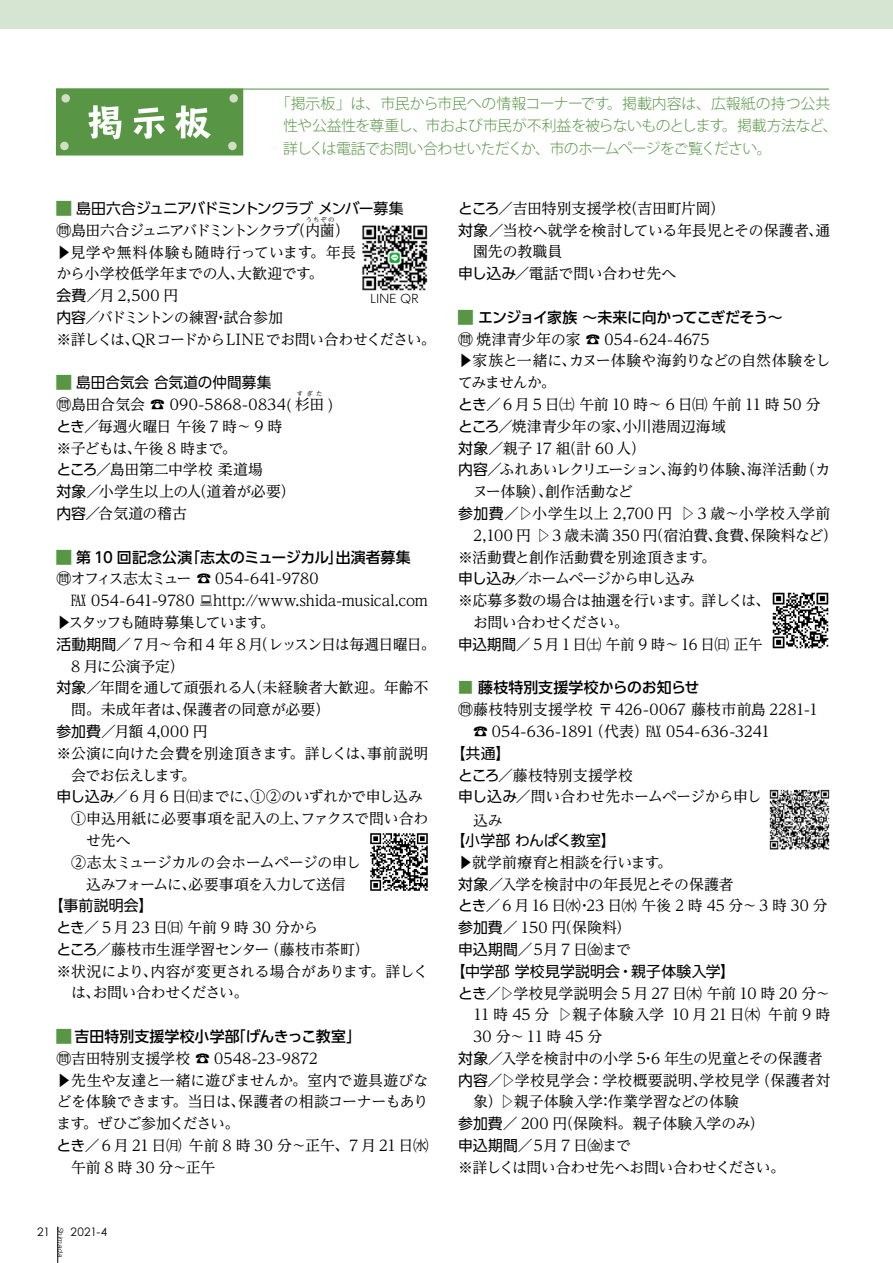
<style>
.page{position:relative;width:893px;height:1263px;background:#fff}
.page>*{position:absolute;margin:0;border:0;box-sizing:border-box;transform-origin:0 0}
.t1{font:14.85px/21.8px "UD Reimin Pro";letter-spacing:-.01em;color:#000}
.t2{font:300 14.85px/22.4px "Koz Go Pro";letter-spacing:-.04em;color:#589646}
.t3{font:14.85px "UD Reimin Pro";letter-spacing:.01em;color:#000}
.t4{font:500 14.85px "UD Shin Go Pro";letter-spacing:-.01em;color:#000}
.t5{font:14.85px "UD Reimin Pro";letter-spacing:-.035em;color:#000}
.t6{font:14.85px "UD Reimin Pro";letter-spacing:-.045em;color:#000}
.t7{font:14.85px "UD Reimin Pro";letter-spacing:-.075em;color:#000}
.t8{font:14.85px "UD Reimin Pro";letter-spacing:.015em;color:#000}
.t9{font:14.85px "UD Shin Go Pro";color:#000}
.t10{font:14.85px "UD Reimin Pro";letter-spacing:-.07em;color:#000}
.t11{font:14.85px "UD Reimin Pro";letter-spacing:-.04em;color:#000}
.t12{font:14.85px "UD Reimin Pro";letter-spacing:.035em;color:#000}
.t13{font:14.85px "UD Reimin Pro";letter-spacing:-.03em;color:#000}
.t14{font:14.85px "UD Reimin Pro";letter-spacing:.2em;color:#000}
.t15{font:14.85px "UD Shin Go Pro";letter-spacing:-.07em;color:#000}
.t16{font:14.85px "UD Reimin Pro";letter-spacing:.025em;color:#000}
.t17{font:14.85px "UD Reimin Pro";letter-spacing:-.11em;color:#000}
.t18{font:500 14.85px "UD Shin Go Pro";letter-spacing:-.05em;color:#000}
.t19{font:14.85px "UD Reimin Pro";letter-spacing:-.09em;color:#000}
.t20{font:14.85px "UD Shin Go Pro";letter-spacing:-.025em;color:#000}
.t21{font:11.7px "Century Gothic";letter-spacing:.015em;color:#000}
.t22{font:300 11.7px "UD Shin Go Pro";letter-spacing:.015em;color:#000}
.t23{font:italic 300 7.5px "Helvetica";color:#000}
.t24{font:6.45px "UD Reimin Pro";letter-spacing:.155em;color:#000}
.s1{font-family:"UD Reimin Pro";color:#589646}
.s2{font-family:"UD Shin Go Pro"}
.s3{font-weight:400;color:#589646}
.s4{font-family:"UD Reimin Pro"}
.s5{font-family:"Koz Go Pro";color:#589646}
</style>
<div class="page">
<hr style="left:56px;top:89px;width:773px;height:1px;background:#589646">
<div style="left:57px;top:89px;width:186px;height:66px;background:#589646"></div>
<svg style="left:88px;top:105px;width:123px;height:34px"></svg>
<div style="left:56px;top:89px;width:187px;height:67px;border:1px solid #589646"></div>
<div style="left:61px;top:94px;width:9px;height:9px;background:#d1dec5;border-radius:50%"></div>
<div style="left:60px;top:142px;width:9px;height:8px;background:#d1dec5;border-radius:50%"></div>
<div style="left:229px;top:94px;width:9px;height:9px;background:#d1dec5;border-radius:50%"></div>
<div style="left:228px;top:142px;width:9px;height:8px;background:#d1dec5;border-radius:50%"></div>
<div style="left:0;top:0;width:893px;height:29px;background:#d5e5d1"></div>
<img style="left:362px;top:225px;width:66px;height:66px">
<img style="left:772px;top:592px;width:57px;height:57px">
<img style="left:370px;top:833px;width:58px;height:58px">
<img style="left:769px;top:789px;width:61px;height:61px">
<hr style="left:57px;top:1226px;width:1px;height:37px;background:#000">
<p class="t2" style="left:283px;top:93px;width:556px;text-indent:-7px">「掲示板」は、市民から市民への情報コーナーです。掲載内容は、広報紙の持つ公共性や公益性を尊重し、市および市民が不利益を被らないものとします。掲載方法など、詳しくは電話でお問い合わせいただくか、市のホームページをご覧ください。</p>
<p class="t15" style="left:56px;top:196px;width:349px"><span class="s1">█</span> 島田六合ジュニアバドミントンクラブ メンバー募集</p>
<p class="t17" style="left:56px;top:218px;width:295px">問島田六合ジュニアバドミントンクラブ（内薗）</p>
<p class="t24" style="left:306px;top:214px;width:30px">うちぞの</p>
<p class="t1" style="left:56px;top:241px;width:381px">▶見学や無料体験も随時行っています。年長<br>から小学校低学年までの人、大歓迎です。<br><span class="s2">会費</span>／月 2,500 円<br><span class="s2">内容</span>／バドミントンの練習・試合参加<br>※詳しくは、QRコードからLINEでお問い合わせください。</p>
<p class="t9" style="left:56px;top:371px;width:217px"><span class="s1">█</span> 島田合気会 合気道の仲間募集</p>
<p class="t8" style="left:56px;top:392px;width:279px">問島田合気会 ☎ 090-5868-0834( 杉田 )</p>
<p class="t22" style="left:370px;top:289px;width:50px">LINE QR</p>
<p class="t24" style="left:297px;top:389px;width:27px">すぎた</p>
<p class="t1" style="left:56px;top:415px;width:241px"><span class="s2">とき</span>／毎週火曜日 午後 7 時〜 9 時※子どもは、午後 8 時まで。<br><span class="s2">ところ</span>／島田第二中学校 柔道場<br><span class="s2">対象</span>／小学生以上の人（道着が必要）<span class="s2">内容</span>／合気道の稽古</p>
<p class="t4" style="left:56px;top:545px;width:356px"><span class="s3">█</span> 第 10 回記念公演「志太のミュージカル」出演者募集</p>
<p class="t1" style="left:56px;top:567px;width:264px">問オフィス志太ミュー ☎ 054-641-9780　FAX 054-641-9780</p>
<p class="t1" style="left:213px;top:589px;width:216px">http://www.shida-musical.com</p>
<p class="t19" style="left:56px;top:610px;width:220px">▶スタッフも随時募集しています。</p>
<p class="t6" style="left:56px;top:632px;width:381px"><span class="s2">活動期間</span>／ 7月〜令和 4 年 8 月（レッスン日は毎週日曜日。</p>
<p class="t1" style="left:71px;top:655px;width:115px">8 月に公演予定）</p>
<p class="t1" style="left:56px;top:676px;width:374px"><span class="s2">対象</span>／年間を通して頑張れる人（未経験者大歓迎。年齢不</p>
<p class="t1" style="left:71px;top:698px;width:260px">問。未成年者は、保護者の同意が必要）</p>
<p class="t1" style="left:56px;top:720px;width:153px"><span class="s2">参加費</span>／月額 4,000 円</p>
<p class="t1" style="left:56px;top:742px;width:374px">※公演に向けた会費を別途頂きます。詳しくは、事前説明</p>
<p class="t5" style="left:71px;top:763px;width:126px">会でお伝えします。</p>
<p class="t11" style="left:56px;top:785px;width:368px"><span class="s2">申し込み</span>／ 6 月 6 日㈰までに、①②のいずれかで申し込み</p>
<p class="t1" style="left:71px;top:807px;width:359px">①申込用紙に必要事項を記入の上、ファクスで問い合わ</p>
<p class="t1" style="left:86px;top:829px;width:46px">せ先へ</p>
<p class="t5" style="left:71px;top:850px;width:291px">②志太ミュージカルの会ホームページの申し</p>
<p class="t10" style="left:86px;top:872px;width:261px">込みフォームに、必要事項を入力して送信</p>
<p class="t9" style="left:49px;top:894px;width:106px"><span class="s4">【</span>事前説明会<span class="s4">】</span></p>
<p class="t8" style="left:56px;top:915px;width:264px"><span class="s2">とき</span>／5月23日㈰ 午前 9 時 30 分から</p>
<p class="t1" style="left:56px;top:938px;width:315px"><span class="s2">ところ</span>／藤枝市生涯学習センター（藤枝市茶町）</p>
<p class="t1" style="left:56px;top:960px;width:374px">※状況により、内容が変更される場合があります。詳しく</p>
<p class="t5" style="left:71px;top:981px;width:178px">は、お問い合わせください。</p>
<p class="t4" style="left:56px;top:1024px;width:306px"><span class="s5">█</span> 吉田特別支援学校小学部「げんきっこ教室」</p>
<p class="t1" style="left:56px;top:1047px;width:263px">問吉田特別支援学校 ☎ 0548-23-9872</p>
<p class="t3" style="left:56px;top:1068px;width:374px">▶先生や友達と一緒に遊びませんか。室内で遊具遊びな</p>
<p class="t1" style="left:56px;top:1090px;width:374px">どを体験できます。当日は、保護者の相談コーナーもあり</p>
<p class="t10" style="left:56px;top:1111px;width:184px">ます。ぜひご参加ください。</p>
<p class="t3" style="left:56px;top:1133px;width:374px"><span class="s2">とき</span>／6 月 21日㈪ 午前 8 時 30 分〜正午、7 月 21日㈬</p>
<p class="t1" style="left:71px;top:1156px;width:146px">午前 8 時 30 分〜正午</p>
<p class="t21" style="left:37px;top:1224px;width:14px">21</p>
<p class="t21" style="left:71px;top:1224px;width:38px">2021-4</p>
<p class="t23" style="left:67px;top:1227px;width:32px;rotate:90deg">Shimada</p>
<p class="t1" style="left:458px;top:197px;width:268px"><span class="s2">ところ</span>／吉田特別支援学校（吉田町片岡）</p>
<p class="t1" style="left:458px;top:219px;width:374px"><span class="s2">対象</span>／当校へ就学を検討している年長児とその保護者、通</p>
<p class="t1" style="left:473px;top:240px;width:91px">園先の教職員</p>
<p class="t1" style="left:458px;top:262px;width:220px"><span class="s2">申し込み</span>／電話で問い合わせ先へ</p>
<p class="t18" style="left:458px;top:305px;width:326px"><span class="s3">█</span> エンジョイ家族 〜未来に向かってこぎだそう〜</p>
<p class="t1" style="left:458px;top:328px;width:253px">問焼津青少年の家 ☎ 054-624-4675</p>
<p class="t1" style="left:458px;top:349px;width:374px">▶家族と一緒に、カヌー体験や海釣りなどの自然体験をし</p>
<p class="t1" style="left:458px;top:371px;width:99px">てみませんか。</p>
<p class="t14" style="left:458px;top:392px;width:364px"><span class="s2">とき</span>／6月5日㈯ 午前10時〜6日㈰ 午前11時50分</p>
<p class="t1" style="left:458px;top:415px;width:269px"><span class="s2">ところ</span>／焼津青少年の家、小川港周辺海域</p>
<p class="t1" style="left:458px;top:437px;width:189px"><span class="s2">対象</span>／親子 17 組（計 60 人）</p>
<p class="t7" style="left:458px;top:458px;width:374px"><span class="s2">内容</span>／ふれあいレクリエーション、海釣り体験、海洋活動（カ</p>
<p class="t1" style="left:473px;top:480px;width:161px">ヌー体験）、創作活動など</p>
<p class="t12" style="left:458px;top:501px;width:374px"><span class="s2">参加費</span>／▷小学生以上 2,700 円 ▷3 歳〜小学校入学前</p>
<p class="t1" style="left:473px;top:524px;width:366px">2,100 円 ▷3 歳未満 350 円（宿泊費、食費、保険料など）</p>
<p class="t1" style="left:458px;top:546px;width:259px">※活動費と創作活動費を別途頂きます。</p>
<p class="t7" style="left:458px;top:567px;width:238px"><span class="s2">申し込み</span>／ホームページから申し込み</p>
<p class="t1" style="left:458px;top:589px;width:313px">※応募多数の場合は抽選を行います。詳しくは、</p>
<p class="t5" style="left:473px;top:610px;width:157px">お問い合わせください。</p>
<p class="t1" style="left:458px;top:633px;width:306px"><span class="s2">申込期間</span>／ 5 月1日㈯ 午前 9 時〜16 日㈰ 正午</p>
<p class="t4" style="left:458px;top:676px;width:243px"><span class="s3">■</span> 藤枝特別支援学校からのお知らせ</p>
<p class="t1" style="left:458px;top:698px;width:362px">問藤枝特別支援学校 〒426-0067 藤枝市前島 2281-1</p>
<p class="t1" style="left:458px;top:720px;width:313px">　☎ 054-636-1891（代表）FAX 054-636-3241</p>
<p class="t1" style="left:451px;top:742px;width:61px">【<span class="s2">共通</span>】</p>
<p class="t1" style="left:458px;top:764px;width:176px"><span class="s2">ところ</span>／藤枝特別支援学校</p>
<p class="t6" style="left:458px;top:785px;width:305px"><span class="s2">申し込み</span>／問い合わせ先ホームページから申し</p>
<p class="t1" style="left:473px;top:809px;width:31px">込み</p>
<p class="t20" style="left:451px;top:828px;width:166px"><span class="s4">【</span>小学部 わんぱく教室<span class="s4">】</span></p>
<p class="t1" style="left:458px;top:851px;width:371px">▶就学前療育と相談を行います。<br><span class="s2">対象</span>／入学を検討中の年長児とその保護者<br><span class="s2">とき</span>／6月16日㈬・23日㈬ 午後 2 時 45 分〜3 時30 分<span class="s2">参加費</span>／ 150 円（保険料）<br><span class="s2">申込期間</span>／５月 7 日㈮まで</p>
<p class="t9" style="left:451px;top:959px;width:286px"><span class="s4">【</span>中学部 学校見学説明会・親子体験入学<span class="s4">】</span></p>
<p class="t1" style="left:458px;top:981px;width:374px"><span class="s2">とき</span>／▷学校見学説明会 5 月 27 日㈭ 午前 10 時 20 分〜</p>
<p class="t16" style="left:473px;top:1002px;width:359px">11 時 45 分 ▷親子体験入学 10 月 21日㈭ 午前 9 時</p>
<p class="t1" style="left:473px;top:1025px;width:131px">30 分〜11時 45 分</p>
<p class="t13" style="left:458px;top:1046px;width:366px"><span class="s2">対象</span>／入学を検討中の小学 5・6 年生の児童とその保護者</p>
<p class="t3" style="left:458px;top:1068px;width:374px"><span class="s2">内容</span>／▷学校見学会：学校概要説明、学校見学（保護者対</p>
<p class="t1" style="left:473px;top:1090px;width:268px">象）▷親子体験入学：作業学習などの体験</p>
<p class="t3" style="left:458px;top:1111px;width:308px"><span class="s2">参加費</span>／ 200 円（保険料。親子体験入学のみ）</p>
<p class="t1" style="left:458px;top:1134px;width:174px"><span class="s2">申込期間</span>／５月 7 日㈮まで</p>
<p class="t1" style="left:458px;top:1156px;width:328px">※詳しくは問い合わせ先へお問い合わせください。</p>
</div>
